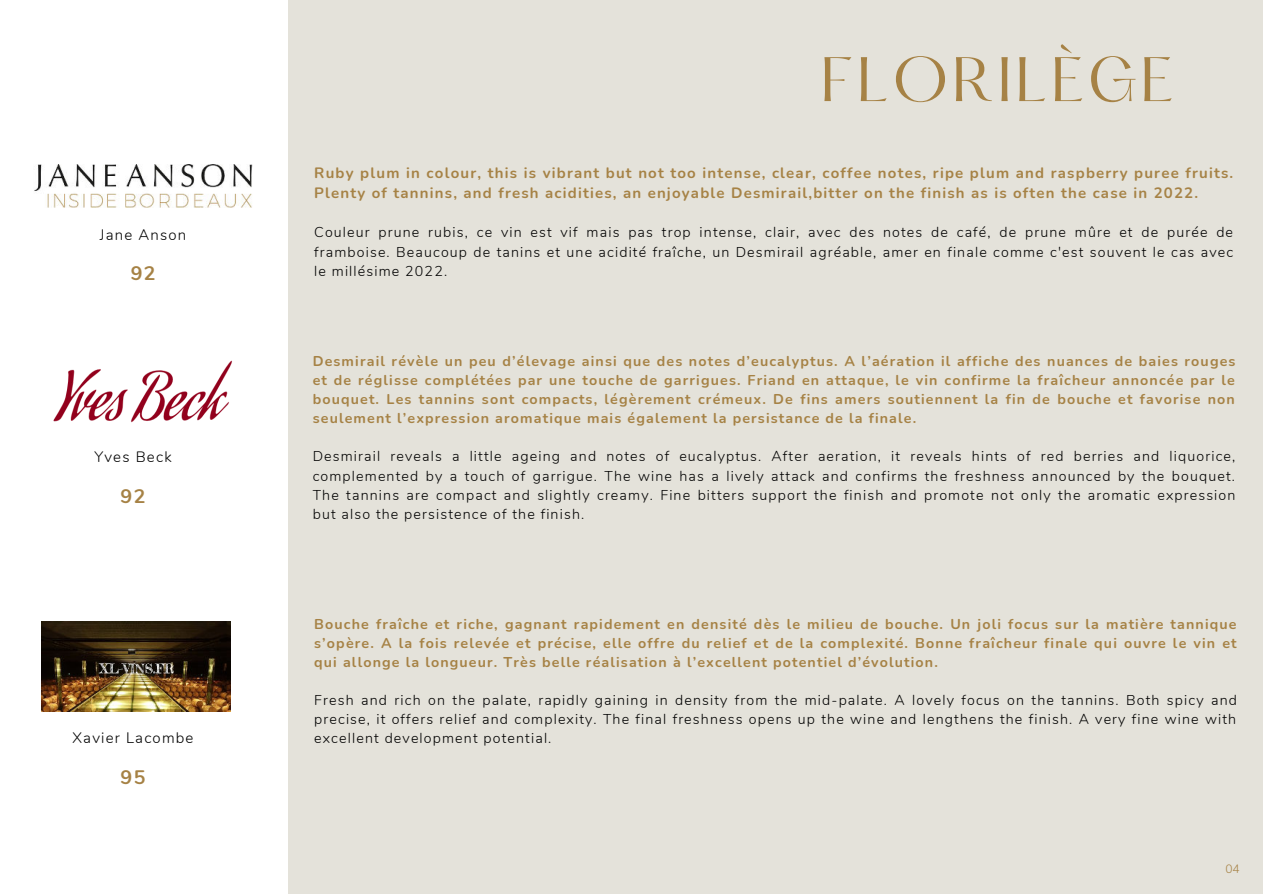
<style>
.page{position:relative;width:1263px;height:894px;background:#fff}
.page>*{position:absolute;margin:0;border:0;box-sizing:border-box;transform-origin:0 0}
.t1{font:54.9px "Hatton";letter-spacing:.07em;color:#a68245}
.t2{font:700 19.5px "Nunito";color:#a68245}
.t3{font:700 15px/20.2px "Nunito";letter-spacing:.08em;color:#a68245}
.t4{font:300 15px "Nunito";letter-spacing:.08em;color:#000}
.t5{font:300 14.25px/19px "Nunito";letter-spacing:.08em;color:#000;text-align:justify}
.t6{font:700 14.25px/19px "Nunito";letter-spacing:.08em;color:#a68245;text-align:justify}
.t7{font:300 12px "Nunito";color:#a68245}
</style>
<div class="page">
<div style="left:0;top:0;width:1263px;height:893px;background:#e4e2da"></div>
<div style="left:0;top:0;width:287px;height:893px;background:#fff"></div>
<img style="left:34px;top:164px;width:219px;height:43px">
<img style="left:53px;top:360px;width:179px;height:63px">
<img style="left:41px;top:621px;width:189px;height:90px">
<p class="t4" style="left:100px;top:223px;width:88px">Jane Anson</p>
<h2 class="t2" style="left:131px;top:259px;width:26px">92</h2>
<p class="t4" style="left:94px;top:445px;width:79px">Yves Beck</p>
<h2 class="t2" style="left:121px;top:481px;width:26px">92</h2>
<p class="t4" style="left:73px;top:727px;width:123px">Xavier Lacombe</p>
<h2 class="t2" style="left:121px;top:762px;width:26px">95</h2>
<h1 class="t1" style="left:821px;top:50px;width:354px">FLORILÈGE</h1>
<p class="t3" style="left:314px;top:162px;width:920px">Ruby plum in colour, this is vibrant but not too intense, clear, coffee notes, ripe plum and raspberry puree fruits.<br>Plenty of tannins, and fresh acidities, an enjoyable Desmirail,bitter on the finish as is often the case in 2022.</p>
<p class="t5" style="left:314px;top:222px;width:920px">Couleur prune rubis, ce vin est vif mais pas trop intense, clair, avec des notes de café, de prune mûre et de purée de framboise. Beaucoup de tanins et une acidité fraîche, un Desmirail agréable, amer en finale comme c'est souvent le cas avec le millésime 2022.</p>
<p class="t6" style="left:313px;top:350px;width:924px">Desmirail révèle un peu d’élevage ainsi que des notes d’eucalyptus. A l’aération il affiche des nuances de baies rouges et de réglisse complétées par une touche de garrigues. Friand en attaque, le vin confirme la fraîcheur annoncée par le bouquet. Les tannins sont compacts, légèrement crémeux. De fins amers soutiennent la fin de bouche et favorise non seulement l’expression aromatique mais également la persistance de la finale.</p>
<p class="t5" style="left:313px;top:446px;width:924px">Desmirail reveals a little ageing and notes of eucalyptus. After aeration, it reveals hints of red berries and liquorice, complemented by a touch of garrigue. The wine has a lively attack and confirms the freshness announced by the bouquet.<br>The tannins are compact and slightly creamy. Fine bitters support the finish and promote not only the aromatic expression but also the persistence of the finish.</p>
<p class="t6" style="left:314px;top:613px;width:924px">Bouche fraîche et riche, gagnant rapidement en densité dès le milieu de bouche. Un joli focus sur la matière tannique s’opère. A la fois relevée et précise, elle offre du relief et de la complexité. Bonne fraîcheur finale qui ouvre le vin et qui allonge la longueur. Très belle réalisation à l’excellent potentiel d’évolution.</p>
<p class="t5" style="left:314px;top:689px;width:924px">Fresh and rich on the palate, rapidly gaining in density from the mid-palate. A lovely focus on the tannins. Both spicy and precise, it offers relief and complexity. The final freshness opens up the wine and lengthens the finish. A very fine wine with excellent development potential.</p>
<p class="t7" style="left:1225px;top:859px;width:16px">04</p>
</div>
